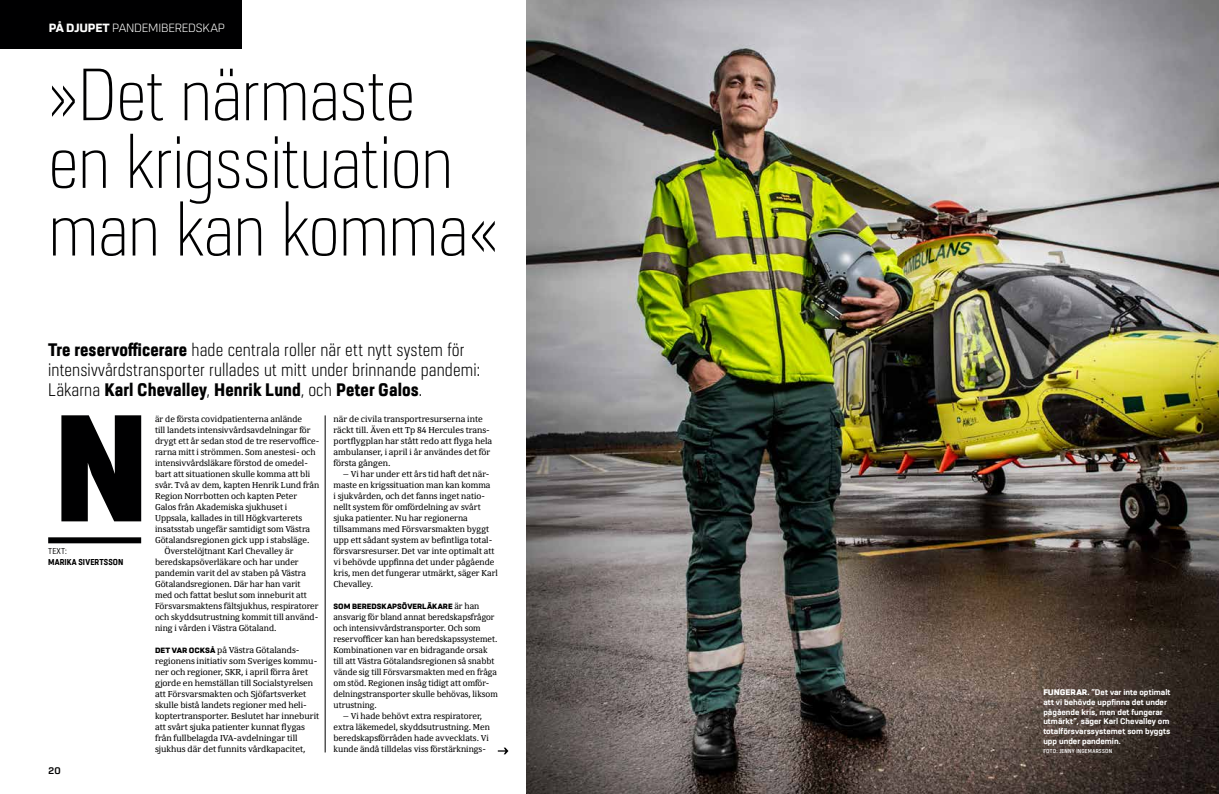
<style>
.page{position:relative;width:1219px;height:794px;background:#fff}
.page>*{position:absolute;margin:0;border:0;box-sizing:border-box;transform-origin:0 0}
.t1{font:900 159px "URW Dock Cond";color:#000001}
.t2{font:200 77.3px/67.6px "URW Dock Cond";letter-spacing:-.015em;color:#000001}
.t3{font:300 19px/20px "URW Dock Cond";letter-spacing:.005em;color:#000001}
.t4{font:300 12.5px "URW Dock";letter-spacing:-.015em;color:#fff}
.t5{font:700 10px "URW Dock";color:#000001}
.t6{font:800 9px "URW Dock Cond";letter-spacing:.01em;color:#000001}
.t7{font:9px "URW Dock Cond";color:#000001}
.t8{font:8.5px/11px "Yefimov Serif";color:#000001}
.t9{font:800 8.5px/9.7px "URW Dock";color:#fff}
.t10{font:900 8px "URW Dock";color:#000001}
.t11{font:600 6px "URW Dock Cond";letter-spacing:.03em;color:#fff}
.s1{font-weight:800}
.s2{font-family:"URW Dock";font-weight:900;font-size:8px}
.s3{font-family:"Yefimov Serif";font-weight:400;font-size:8.5px}
.s4{font-weight:900}
</style>
<div class="page">
<div style="left:48px;top:537px;width:93px;height:6px;background:#000001"></div>
<img style="left:526px;top:0;width:693px;height:794px">
<hr style="left:325px;top:415px;width:1px;height:337px;background:#000001">
<svg style="left:498px;top:747px;width:10px;height:7px"></svg>
<div style="left:0;top:0;width:242px;height:48px;background:#000001"></div>
<h3 class="t4" style="left:49px;top:19px;width:178px"><span class="s1">PÅ DJUPET</span> PANDEMIBEREDSKAP</h3>
<h2 class="t2" style="left:48px;top:57px;width:452px">»Det närmaste<br>en krigssituation man kan komma«</h2>
<h3 class="t3" style="left:48px;top:339px;width:433px"><span class="s1">Tre reservofficerare</span> hade centrala roller när ett nytt system för intensivvårdstransporter rullades ut mitt under brinnande pandemi:<br>Läkarna <span class="s1">Karl Chevalley</span>, <span class="s1">Henrik Lund</span>, och <span class="s1">Peter Galos</span>.</h3>
<h1 class="t1" style="left:53px;top:356px;width:98px">N</h1>
<p class="t7" style="left:48px;top:545px;width:20px">TEXT:</p>
<p class="t6" style="left:48px;top:556px;width:77px">MARIKA SIVERTSSON</p>
<p class="t5" style="left:48px;top:764px;width:14px">20</p>
<p class="t8" style="left:155px;top:414px;width:149px">är de första covidpatienterna anlände</p>
<p class="t8" style="left:155px;top:425px;width:157px">till landets intensivvårdsavdelningar för</p>
<p class="t8" style="left:155px;top:436px;width:166px">drygt ett år sedan stod de tre reservoffice-</p>
<p class="t8" style="left:155px;top:447px;width:162px">rarna mitt i strömmen. Som anestesi- och</p>
<p class="t8" style="left:155px;top:458px;width:154px">intensivvårdsläkare förstod de omedel-</p>
<p class="t8" style="left:155px;top:469px;width:157px">bart att situationen skulle komma att bli</p>
<p class="t8" style="left:155px;top:480px;width:166px">svår. Två av dem, kapten Henrik Lund från</p>
<p class="t8" style="left:155px;top:491px;width:144px">Region Norrbotten och kapten Peter</p>
<p class="t8" style="left:155px;top:502px;width:134px">Galos från Akademiska sjukhuset i</p>
<p class="t8" style="left:155px;top:513px;width:149px">Uppsala, kallades in till Högkvarterets</p>
<p class="t8" style="left:155px;top:524px;width:157px">insatsstab ungefär samtidigt som Västra</p>
<p class="t8" style="left:155px;top:535px;width:156px">Götalandsregionen gick upp i stabsläge.</p>
<p class="t8" style="left:164px;top:546px;width:131px">Överstelöjtnant Karl Chevalley är</p>
<p class="t8" style="left:155px;top:557px;width:145px">beredskapsöverläkare och har under</p>
<p class="t8" style="left:155px;top:568px;width:152px">pandemin varit del av staben på Västra</p>
<p class="t8" style="left:155px;top:579px;width:147px">Götalandsregionen. Där har han varit</p>
<p class="t8" style="left:155px;top:590px;width:153px">med och fattat beslut som inneburit att</p>
<p class="t8" style="left:155px;top:601px;width:165px">Försvarsmaktens fältsjukhus, respiratorer</p>
<p class="t8" style="left:155px;top:612px;width:165px">och skyddsutrustning kommit till använd-</p>
<p class="t8" style="left:155px;top:623px;width:123px">ning i vården i Västra Götaland.</p>
<p class="t8" style="left:155px;top:645px;width:166px"><span class="s2">DET VAR OCKSÅ</span> på Västra Götalands&shy;regionens initiativ som Sveriges kommu&shy;ner och regioner, SKR, i april förra året gjorde en hemställan till Socialstyrelsen att Försvarsmakten och Sjöfartsverket skulle bistå landets regioner med heli&shy;koptertransporter. Beslutet har inneburit att svårt sjuka patienter kunnat flygas från fullbelagda IVA-avdelningar till sjukhus där det funnits vårdkapacitet,</p>
<p class="t8" style="left:333px;top:414px;width:160px">när de civila transportresurserna inte räckt till. Även ett Tp 84 Hercules trans&shy;portflygplan har stått redo att flyga hela ambulanser, i april i år användes det för första gången.</p>
<p class="t8" style="left:334px;top:469px;width:166px;text-indent:9px">– Vi har under ett års tid haft det när&shy;maste en krigssituation man kan komma<br>i sjukvården, och det fanns inget natio&shy;nellt system för omfördelning av svårt sjuka patienter. Nu har regionerna tillsammans med Försvarsmakten byggt upp ett sådant system av befintliga total&shy;försvarsresurser. Det var inte optimalt att vi behövde uppfinna det under pågående kris, men det fungerar utmärkt, säger Karl Chevalley.</p>
<p class="t10" style="left:333px;top:601px;width:147px">SOM BEREDSKAPSÖVERLÄKARE <span class="s3">är han</span></p>
<p class="t8" style="left:333px;top:612px;width:166px">ansvarig för bland annat beredskapsfrågor och intensivvårdstransporter. Och som reservofficer kan han beredskapssystemet.<br>Kombinationen var en bidragande orsak till att Västra Götalandsregionen så snabbt vände sig till Försvarsmakten med en fråga om stöd. Regionen insåg tidigt att omför&shy;delningstransporter skulle behövas, liksom utrustning.</p>
<p class="t8" style="left:333px;top:711px;width:158px;text-align:center">– Vi hade behövt extra respiratorer, extra läkemedel, skyddsutrustning. Men beredskapsförråden hade avvecklats. Vi kunde ändå tilldelas viss förstärknings-</p>
<p class="t9" style="left:1043px;top:687px;width:129px"><span class="s4">FUNGERAR.</span> ”Det var inte optimalt att vi behövde uppfinna det under pågående kris, men det fungerar utmärkt”, säger Karl Chevalley om totalförsvarssystemet som byggts upp under pandemin.</p>
<p class="t11" style="left:1043px;top:746px;width:70px">FOTO: JENNY INGEMARSSON</p>
</div>
